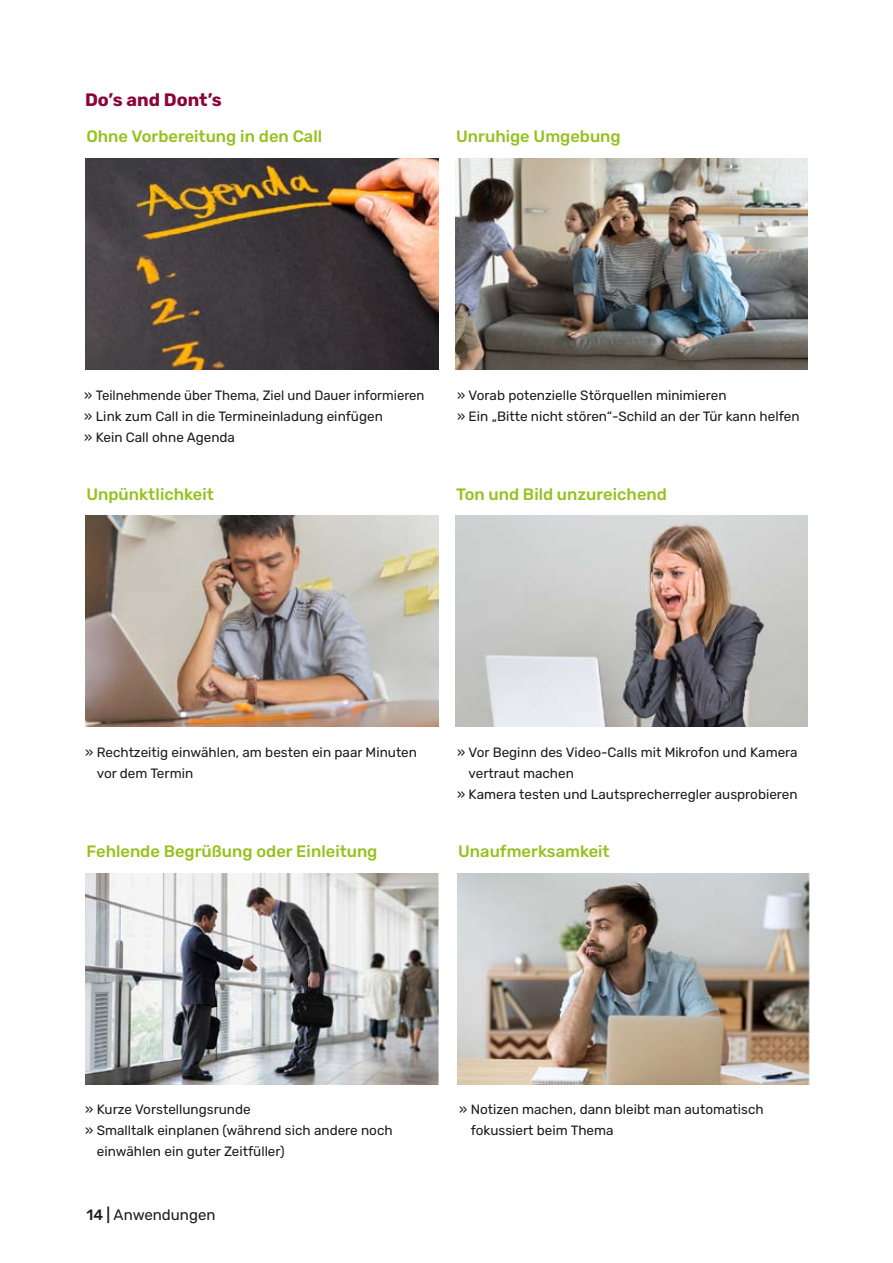
<style>
.page{position:relative;width:893px;height:1263px;background:#fff}
.page>*{position:absolute;margin:0;border:0;box-sizing:border-box;transform-origin:0 0}
.t1{font:700 18px "Rubik";color:#8d0439}
.t2{font:500 16.5px "Rubik";color:#96c11f}
.t3{font:15px "Rubik";color:#1d1d1b}
.t4{font:13.5px/21px "Rubik";color:#1d1d1b}
.s1{font-weight:500}
</style>
<div class="page">
<img style="left:85px;top:158px;width:353px;height:211px">
<img style="left:455px;top:159px;width:353px;height:210px">
<img style="left:455px;top:516px;width:353px;height:210px">
<img style="left:85px;top:516px;width:353px;height:210px">
<img style="left:457px;top:874px;width:353px;height:210px">
<img style="left:85px;top:874px;width:353px;height:210px">
<h1 class="t1" style="left:85px;top:90px;width:138px">Do’s and Dont’s</h1>
<p class="t2" style="left:86px;top:128px;width:237px">Ohne Vorbereitung in den Call</p>
<p class="t2" style="left:456px;top:128px;width:166px">Unruhige Umgebung</p>
<p class="t4" style="left:84px;top:385px;width:342px">» Teilnehmende über Thema, Ziel und Dauer informieren » Link zum Call in die Termineinladung einfügen<br>» Kein Call ohne Agenda</p>
<p class="t4" style="left:457px;top:385px;width:344px">» Vorab potenzielle Störquellen minimieren<br>» Ein „Bitte nicht stören“-Schild an der Tür kann helfen</p>
<p class="t2" style="left:86px;top:485px;width:129px">Unpünktlichkeit</p>
<p class="t2" style="left:456px;top:485px;width:212px">Ton und Bild unzureichend</p>
<p class="t4" style="left:97px;top:742px;width:322px;text-indent:-12px">» Rechtzeitig einwählen, am besten ein paar Minuten vor dem Termin</p>
<p class="t2" style="left:86px;top:842px;width:292px">Fehlende Begrüßung oder Einleitung</p>
<p class="t4" style="left:457px;top:742px;width:342px">» Vor Beginn des Video-Calls mit Mikrofon und Kamera</p>
<p class="t4" style="left:469px;top:763px;width:107px">vertraut machen</p>
<p class="t4" style="left:457px;top:784px;width:342px">» Kamera testen und Lautsprecherregler ausprobieren</p>
<p class="t2" style="left:458px;top:842px;width:153px">Unaufmerksamkeit</p>
<p class="t4" style="left:85px;top:1099px;width:167px">» Kurze Vorstellungsrunde</p>
<p class="t4" style="left:85px;top:1120px;width:309px">» Smalltalk einplanen (während sich andere noch</p>
<p class="t4" style="left:97px;top:1141px;width:189px">einwählen ein guter Zeitfüller)</p>
<p class="t3" style="left:86px;top:1207px;width:131px"><span class="s1">14 |</span> Anwendungen</p>
<p class="t4" style="left:471px;top:1099px;width:294px;text-indent:-12px">» Notizen machen, dann bleibt man automatisch fokussiert beim Thema</p>
</div>
